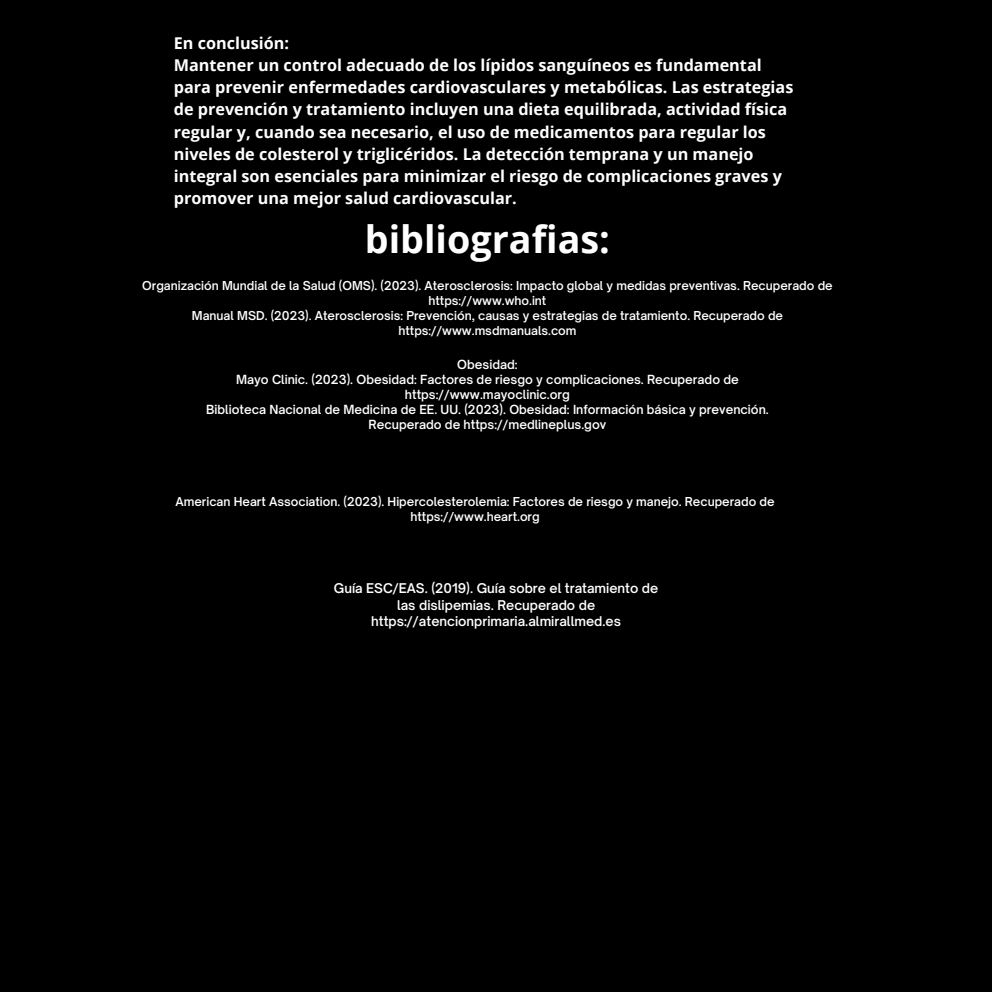
<style>
.page{position:relative;width:992px;height:992px;background:#000}
.page>*{position:absolute;margin:0;border:0;box-sizing:border-box;transform-origin:0 0}
.t1{font:700 37.75px "Open Sans";color:#fff}
.t2{font:700 16.25px/22px "Open Sans";color:#fff}
.t3{font:600 12.75px/16.5px "Open Sauce One";color:#fff;text-align:center}
.t4{font:600 12px/15px "Open Sauce One";color:#fff;text-align:center}
.t5{font:600 11.75px/15px "Open Sauce One";color:#fff;text-align:center}
</style>
<div class="page">
<h2 class="t2" style="left:174px;top:32px;width:621px">En conclusión:<br>Mantener un control adecuado de los lípidos sanguíneos es fundamental para prevenir enfermedades cardiovasculares y metabólicas. Las estrategias de prevención y tratamiento incluyen una dieta equilibrada, actividad física regular y, cuando sea necesario, el uso de medicamentos para regular los niveles de colesterol y triglicéridos. La detección temprana y un manejo integral son esenciales para minimizar el riesgo de complicaciones graves y promover una mejor salud cardiovascular.</h2>
<p class="t1" style="left:365px;top:213px;width:247px">bibliografias:</p>
<p class="t5" style="left:142px;top:278px;width:692px">Organización Mundial de la Salud (OMS). (2023). Aterosclerosis: Impacto global y medidas preventivas. Recuperado de https://www.who.int</p>
<p class="t5" style="left:192px;top:308px;width:593px">Manual MSD. (2023). Aterosclerosis: Prevención, causas y estrategias de tratamiento. Recuperado de https://www.msdmanuals.com</p>
<h1 class="t4" style="left:457px;top:357px;width:62px">Obesidad:</h1>
<p class="t4" style="left:236px;top:372px;width:504px">Mayo Clinic. (2023). Obesidad: Factores de riesgo y complicaciones. Recuperado de https://www.mayoclinic.org</p>
<p class="t4" style="left:206px;top:402px;width:564px">Biblioteca Nacional de Medicina de EE. UU. (2023). Obesidad: Información básica y prevención.<br>Recuperado de https://medlineplus.gov</p>
<p class="t5" style="left:175px;top:494px;width:601px">American Heart Association. (2023). Hipercolesterolemia: Factores de riesgo y manejo. Recuperado de https://www.heart.org</p>
<p class="t3" style="left:334px;top:580px;width:326px">Guía ESC/EAS. (2019). Guía sobre el tratamiento de las dislipemias. Recuperado de https://atencionprimaria.almirallmed.es</p>
</div>
